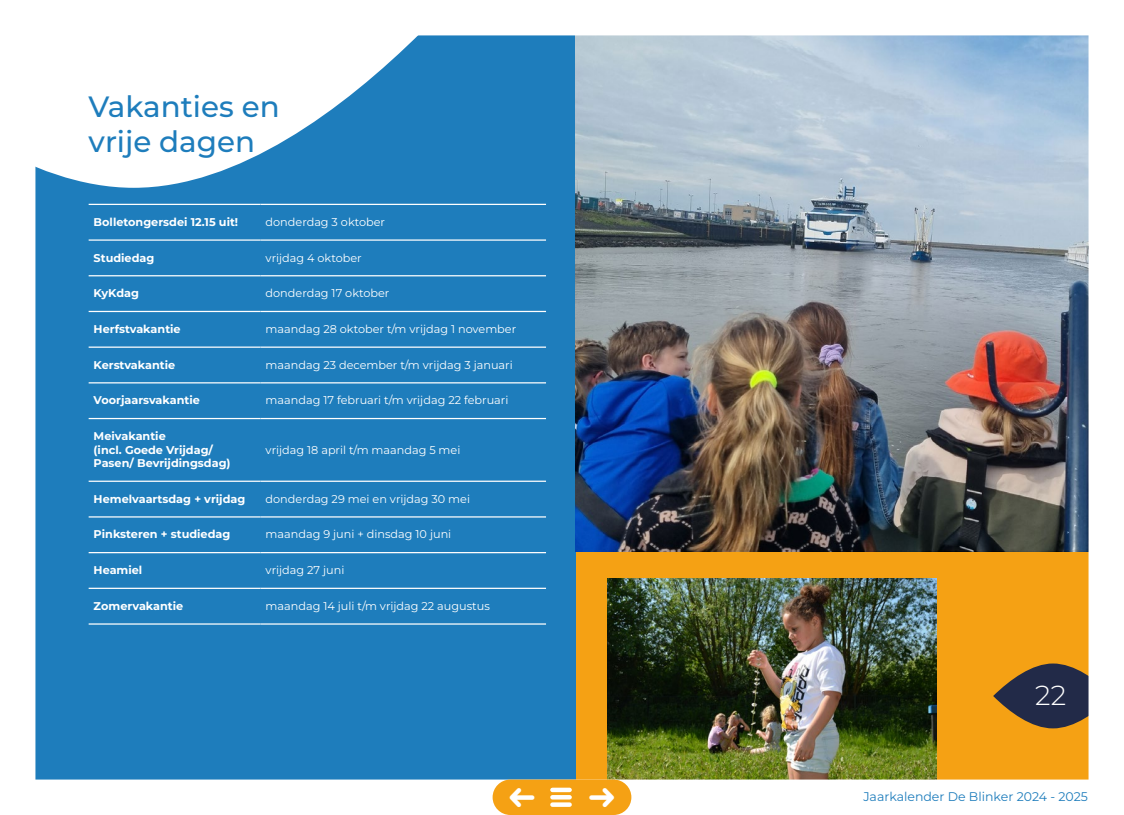
<style>
.page{position:relative;width:1124px;height:815px;background:#fff}
.page>*{position:absolute;margin:0;border:0;box-sizing:border-box;transform-origin:0 0}
._22titel{font:500 29.38px/35.2px "Montserrat";color:#1e7dbc}
.t1{font:300 27.5px "Montserrat";color:#fff}
.t2{font:12.5px "Montserrat";color:#1e7dbc}
.plat_wit_tabel{font:11.25px "Montserrat";color:#fff}
.plat_wit_tabel-2{font:700 11.25px/13.5px "Montserrat";color:#fff}
</style>
<div class="page">
<img style="left:35px;top:35px;width:1054px;height:780px">
<div style="left:492px;top:780px;width:139px;height:35px;background:#f5a114;border-radius:18px"></div>
<div style="left:1038px;top:758px;width:14px;height:14px;background:#f5a114"></div>
<div style="left:979px;top:758px;width:14px;height:14px;background:#f5a114"></div>
<div style="left:1008px;top:758px;width:15px;height:14px;background:#f5a114"></div>
<div style="left:71px;top:758px;width:14px;height:14px;background:#1e7dbc"></div>
<div style="left:160px;top:758px;width:15px;height:14px;background:#1e7dbc"></div>
<div style="left:949px;top:758px;width:14px;height:14px;background:#f5a114"></div>
<div style="left:250px;top:758px;width:14px;height:14px;background:#1e7dbc"></div>
<svg style="left:859px;top:758px;width:14px;height:14px"></svg>
<div style="left:339px;top:758px;width:15px;height:14px;background:#1e7dbc"></div>
<svg style="left:770px;top:758px;width:14px;height:14px"></svg>
<div style="left:429px;top:758px;width:14px;height:14px;background:#1e7dbc"></div>
<svg style="left:680px;top:758px;width:14px;height:14px"></svg>
<div style="left:131px;top:758px;width:14px;height:14px;background:#1e7dbc"></div>
<div style="left:220px;top:758px;width:14px;height:14px;background:#1e7dbc"></div>
<svg style="left:889px;top:758px;width:14px;height:14px"></svg>
<div style="left:310px;top:758px;width:14px;height:14px;background:#1e7dbc"></div>
<svg style="left:799px;top:758px;width:15px;height:14px"></svg>
<div style="left:399px;top:758px;width:14px;height:14px;background:#1e7dbc"></div>
<svg style="left:710px;top:758px;width:14px;height:14px"></svg>
<div style="left:489px;top:758px;width:14px;height:14px;background:#1e7dbc"></div>
<svg style="left:620px;top:758px;width:15px;height:14px"></svg>
<div style="left:101px;top:758px;width:14px;height:14px;background:#1e7dbc"></div>
<div style="left:190px;top:758px;width:14px;height:14px;background:#1e7dbc"></div>
<svg style="left:919px;top:758px;width:14px;height:14px"></svg>
<div style="left:280px;top:758px;width:14px;height:14px;background:#1e7dbc"></div>
<svg style="left:829px;top:758px;width:14px;height:14px"></svg>
<div style="left:369px;top:758px;width:14px;height:14px;background:#1e7dbc"></div>
<svg style="left:740px;top:758px;width:14px;height:14px"></svg>
<div style="left:459px;top:758px;width:14px;height:14px;background:#1e7dbc"></div>
<svg style="left:650px;top:758px;width:14px;height:14px"></svg>
<svg style="left:526px;top:744px;width:71px;height:71px;fill:#f5a114"></svg>
<div style="left:553px;top:53px;width:17px;height:18px;background:#1e7dbc;border-radius:50%"></div>
<svg style="left:527px;top:787px;width:7px;height:14px"></svg>
<svg style="left:589px;top:787px;width:7px;height:14px"></svg>
<p class="_22titel" style="left:89px;top:88px;width:192px">Vakanties en vrije dagen</p>
<p class="plat_wit_tabel-2" style="left:94px;top:215px;width:146px">Bolletongersdei 12.15 uit!</p>
<p class="plat_wit_tabel" style="left:265px;top:214px;width:121px">donderdag 3 oktober</p>
<p class="plat_wit_tabel-2" style="left:94px;top:250px;width:62px">Studiedag</p>
<p class="plat_wit_tabel" style="left:265px;top:250px;width:98px">vrijdag 4 oktober</p>
<p class="plat_wit_tabel-2" style="left:94px;top:286px;width:47px">KyKdag</p>
<p class="plat_wit_tabel" style="left:265px;top:286px;width:125px">donderdag 17 oktober</p>
<p class="plat_wit_tabel-2" style="left:94px;top:322px;width:89px">Herfstvakantie</p>
<p class="plat_wit_tabel" style="left:265px;top:321px;width:252px">maandag 28 oktober t/m vrijdag 1 november</p>
<p class="plat_wit_tabel-2" style="left:94px;top:357px;width:83px">Kerstvakantie</p>
<p class="plat_wit_tabel" style="left:265px;top:357px;width:248px">maandag 23 december t/m vrijdag 3 januari</p>
<p class="plat_wit_tabel-2" style="left:94px;top:393px;width:108px">Voorjaarsvakantie</p>
<p class="plat_wit_tabel" style="left:265px;top:393px;width:244px">maandag 17 februari t/m vrijdag 22 februari</p>
<p class="plat_wit_tabel-2" style="left:94px;top:429px;width:138px">Meivakantie<br>(incl. Goede Vrijdag/<br>Pasen/ Bevrijdingsdag)</p>
<p class="plat_wit_tabel" style="left:265px;top:442px;width:196px">vrijdag 18 april t/m maandag 5 mei</p>
<p class="plat_wit_tabel-2" style="left:94px;top:491px;width:153px">Hemelvaartsdag + vrijdag</p>
<p class="plat_wit_tabel" style="left:265px;top:491px;width:206px">donderdag 29 mei en vrijdag 30 mei</p>
<p class="plat_wit_tabel-2" style="left:94px;top:527px;width:138px">Pinksteren + studiedag</p>
<p class="plat_wit_tabel" style="left:265px;top:527px;width:187px">maandag 9 juni + dinsdag 10 juni</p>
<p class="plat_wit_tabel-2" style="left:94px;top:563px;width:50px">Heamiel</p>
<p class="plat_wit_tabel" style="left:265px;top:562px;width:80px">vrijdag 27 juni</p>
<p class="plat_wit_tabel-2" style="left:94px;top:599px;width:91px">Zomervakantie</p>
<p class="plat_wit_tabel" style="left:265px;top:598px;width:226px">maandag 14 juli t/m vrijdag 22 augustus</p>
<h2 class="t1" style="left:1035px;top:677px;width:32px">22</h2>
<p class="t2" style="left:863px;top:788px;width:226px">Jaarkalender De Blinker 2024 - 2025</p>
</div>
